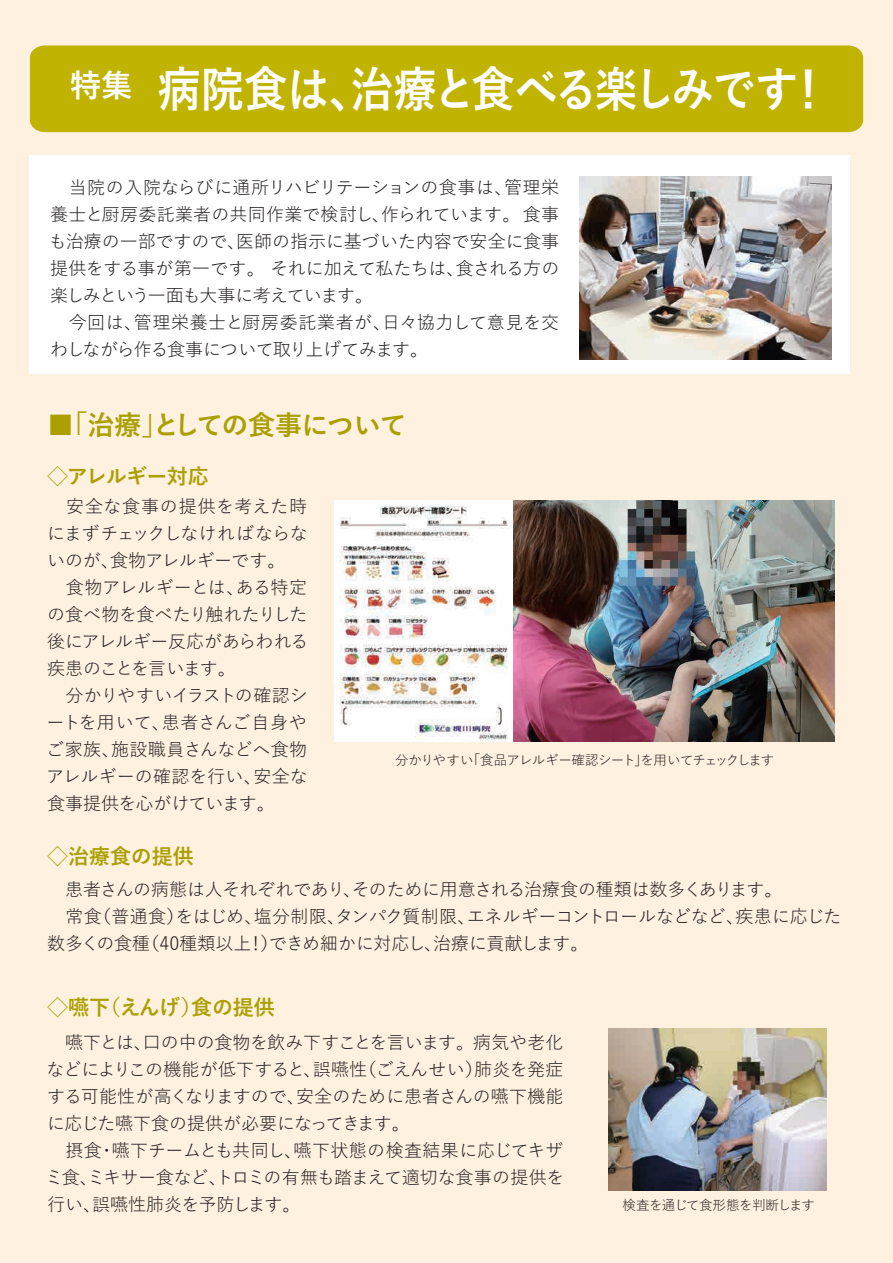
<style>
.page{position:relative;width:893px;height:1263px;background:#fef1e0}
.page>*{position:absolute;margin:0;border:0;box-sizing:border-box;transform-origin:0 0}
.t1{font:700 48px "Yu Gothic";letter-spacing:-.05em;color:#fff;scale:.9 1}
.t2{font:700 27px "Yu Gothic";letter-spacing:-.035em;color:#ab9f01}
.t3{font:700 21px "Yu Gothic";letter-spacing:-.01em;color:#ab9f01}
.t4{font:700 21px "Yu Gothic";letter-spacing:-.035em;color:#ab9f01}
.t5{font:18px/27px "Yu Gothic";letter-spacing:-.01em;color:#231f20}
.t6{font:13.5px "Yu Gothic";letter-spacing:-.05em;color:#231f20}
</style>
<div class="page">
<div style="left:30px;top:155px;width:820px;height:219px;background:#fff"></div>
<div style="left:30px;top:45px;width:833px;height:87px;background:#c0b301"></div>
<img style="left:609px;top:1028px;width:217px;height:163px">
<img style="left:334px;top:501px;width:501px;height:241px">
<img style="left:580px;top:177px;width:252px;height:182px">
<h1 class="t1" style="left:70px;top:62px;width:846px"><sup>特集</sup> 病院食は、治療と食べる楽しみです！</h1>
<p class="t5" style="left:49px;top:171px;width:512px">　当院の入院ならびに通所リハビリテーションの食事は、管理栄養士と厨房委託業者の共同作業で検討し、作られています。 食事も治療の一部ですので、医師の指示に基づいた内容で安全に食事提供をする事が第一です。 それに加えて私たちは、食される方の楽しみという一面も大事に考えています。<br>　今回は、管理栄養士と厨房委託業者が、日々協力して意見を交わしながら作る食事について取り上げてみます。</p>
<h2 class="t2" style="left:47px;top:410px;width:361px">■「治療」としての食事について</h2>
<p class="t4" style="left:47px;top:464px;width:163px">◇アレルギー対応</p>
<p class="t5" style="left:46px;top:491px;width:264px">　安全な食事の提供を考えた時にまずチェックしなければならないのが、食物アレルギーです。<br>　食物アレルギーとは、ある特定の食べ物を食べたり触れたりした後にアレルギー反応があらわれる疾患のことを言います。<br>　分かりやすいイラストの確認シートを用いて、患者さんご自身やご家族、施設職員さんなどへ食物アレルギーの確認を行い、安全な食事提供を心がけています。</p>
<p class="t3" style="left:47px;top:845px;width:148px">◇治療食の提供</p>
<p class="t6" style="left:395px;top:747px;width:381px">分かりやすい「食品アレルギー確認シート」を用いてチェックします</p>
<p class="t5" style="left:47px;top:874px;width:796px">　患者さんの病態は人それぞれであり、そのために用意される治療食の種類は数多くあります。<br>　常食（普通食）をはじめ、塩分制限、タンパク質制限、エネルギーコントロールなどなど、疾患に応じた数多くの食種（40種類以上！）できめ細かに対応し、治療に貢献します。</p>
<p class="t3" style="left:47px;top:995px;width:229px">◇嚥下（えんげ）食の提供</p>
<p class="t5" style="left:45px;top:1026px;width:521px">　嚥下とは、口の中の食物を飲み下すことを言います。病気や老化などによりこの機能が低下すると、誤嚥性（ごえんせい）肺炎を発症する可能性が高くなりますので、安全のために患者さんの嚥下機能に応じた嚥下食の提供が必要になってきます。<br>　摂食・嚥下チームとも共同し、嚥下状態の検査結果に応じてキザミ食、ミキサー食など、トロミの有無も踏まえて適切な食事の提供を行い、誤嚥性肺炎を予防します。</p>
<p class="t6" style="left:622px;top:1192px;width:194px">検査を通じて食形態を判断します</p>
</div>
